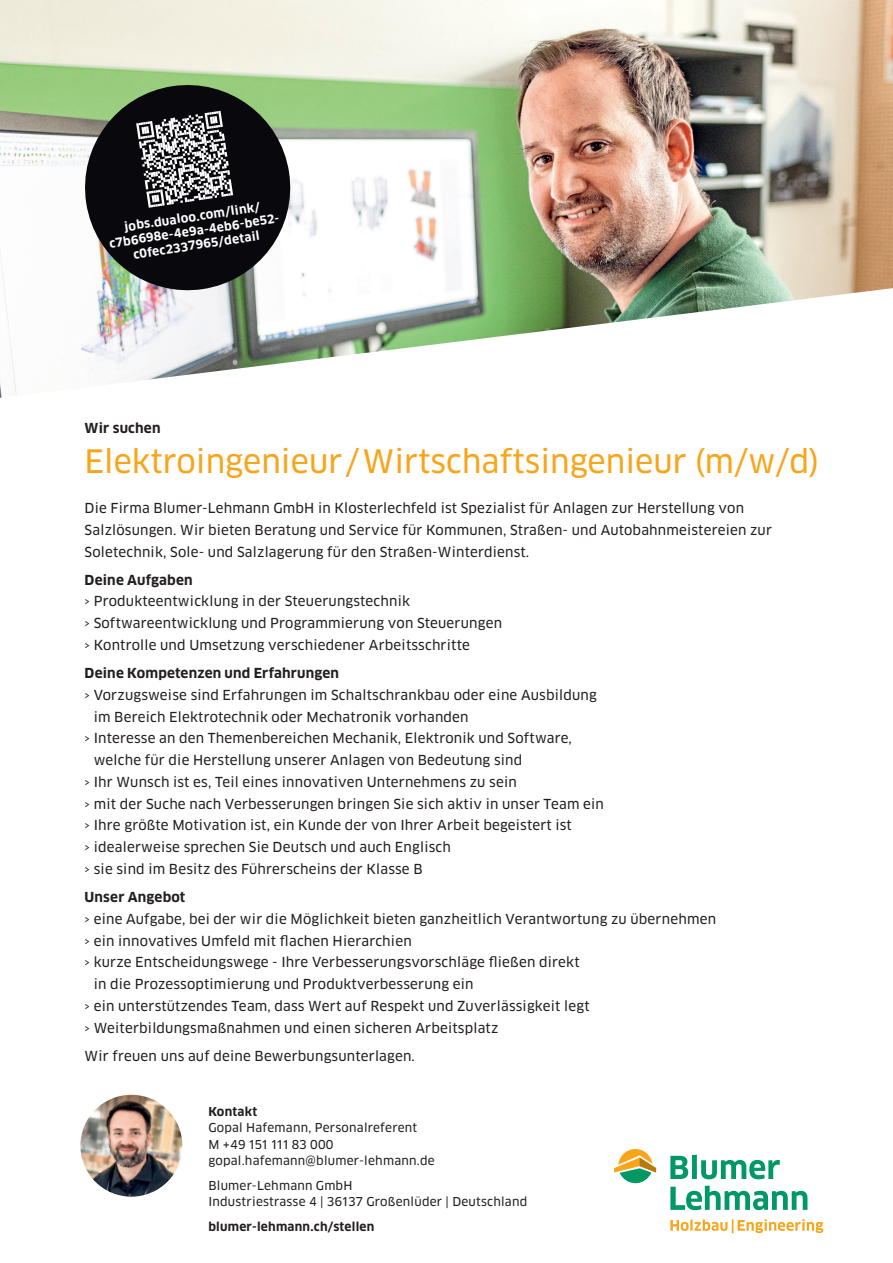
<style>
.page{position:relative;width:893px;height:1263px;background:#fff}
.page>*{position:absolute;margin:0;border:0;box-sizing:border-box;transform-origin:0 0}
.t1{font:31.5px "Clan OT News";color:#f9a51b}
.t2{font:13.5px/21.8px "Clan OT News";letter-spacing:.015em;color:#231f20}
.t3{font:700 13.5px "Clan OT";letter-spacing:.015em;color:#231f20}
.t4{font:12px/16.5px "Clan OT News";letter-spacing:.02em;color:#231f20}
.t5{font:700 12px/14.2px "Clan OT";color:#fff;text-align:center}
.t6{font:700 12px "Clan OT";letter-spacing:.02em;color:#231f20}
</style>
<div class="page">
<img style="left:0;top:0;width:893px;height:398px">
<svg style="left:614px;top:1149px;width:42px;height:34px"></svg>
<svg style="left:670px;top:1219px;width:153px;height:14px"></svg>
<svg style="left:670px;top:1156px;width:18px;height:23px"></svg>
<div style="left:692px;top:1155px;width:5px;height:24px;background:#009864"></div>
<svg style="left:701px;top:1160px;width:79px;height:19px"></svg>
<svg style="left:670px;top:1185px;width:137px;height:25px"></svg>
<img style="left:80px;top:1095px;width:102px;height:102px;border-radius:51px">
<svg style="left:78px;top:78px;width:219px;height:219px;fill:#08080d"></svg>
<svg style="left:136px;top:111px;width:97px;height:97px"></svg>
<p class="t5" style="left:106px;top:223px;width:173px;rotate:-9deg">jobs.dualoo.com/link/ c7b6698e-4e9a-4eb6-be52- c0fec2337965/detail</p>
<p class="t3" style="left:85px;top:420px;width:77px">Wir suchen</p>
<h1 class="t1" style="left:85px;top:443px;width:736px">Elektroingenieur/Wirtschaftsingenieur (m/w/d)</h1>
<p class="t2" style="left:85px;top:497px;width:689px">Die Firma Blumer-Lehmann GmbH in Klosterlechfeld ist Spezialist für Anlagen zur Herstellung von<br>Salzlösungen. Wir bieten Beratung und Service für Kommunen, Straßen- und Autobahnmeistereien zur<br>Soletechnik, Sole- und Salzlagerung für den Straßen-Winterdienst.</p>
<p class="t3" style="left:85px;top:572px;width:109px">Deine Aufgaben</p>
<p class="t2" style="left:85px;top:591px;width:419px">› Produkteentwicklung in der Steuerungstechnik<br>› Softwareentwicklung und Programmierung von Steuerungen › Kontrolle und Umsetzung verschiedener Arbeitsschritte</p>
<p class="t3" style="left:85px;top:665px;width:256px">Deine Kompetenzen und Erfahrungen</p>
<p class="t2" style="left:85px;top:684px;width:514px">› Vorzugsweise sind Erfahrungen im Schaltschrankbau oder eine Ausbildung</p>
<p class="t2" style="left:94px;top:706px;width:376px">im Bereich Elektrotechnik oder Mechatronik vorhanden</p>
<p class="t2" style="left:85px;top:727px;width:489px">› Interesse an den Themenbereichen Mechanik, Elektronik und Software,</p>
<p class="t2" style="left:94px;top:749px;width:430px">welche für die Herstellung unserer Anlagen von Bedeutung sind</p>
<p class="t2" style="left:85px;top:771px;width:434px">› Ihr Wunsch ist es, Teil eines innovativen Unternehmens zu sein</p>
<p class="t2" style="left:85px;top:793px;width:521px">› mit der Suche nach Verbesserungen bringen Sie sich aktiv in unser Team ein</p>
<p class="t2" style="left:85px;top:814px;width:489px">› Ihre größte Motivation ist, ein Kunde der von Ihrer Arbeit begeistert ist</p>
<p class="t2" style="left:85px;top:836px;width:368px">› idealerweise sprechen Sie Deutsch und auch Englisch</p>
<p class="t2" style="left:85px;top:858px;width:340px">› sie sind im Besitz des Führerscheins der Klasse B</p>
<p class="t3" style="left:85px;top:889px;width:102px">Unser Angebot</p>
<p class="t2" style="left:85px;top:908px;width:633px">› eine Aufgabe, bei der wir die Möglichkeit bieten ganzheitlich Verantwortung zu übernehmen</p>
<p class="t2" style="left:85px;top:930px;width:329px">› ein innovatives Umfeld mit flachen Hierarchien</p>
<p class="t2" style="left:85px;top:951px;width:496px">› kurze Entscheidungswege - Ihre Verbesserungsvorschläge fließen direkt</p>
<p class="t2" style="left:94px;top:973px;width:381px">in die Prozessoptimierung und Produktverbesserung ein</p>
<p class="t2" style="left:85px;top:995px;width:507px">› ein unterstützendes Team, dass Wert auf Respekt und Zuverlässigkeit legt</p>
<p class="t2" style="left:85px;top:1017px;width:415px">› Weiterbildungsmaßnahmen und einen sicheren Arbeitsplatz</p>
<p class="t2" style="left:85px;top:1045px;width:332px">Wir freuen uns auf deine Bewerbungsunterlagen.</p>
<p class="t6" style="left:208px;top:1104px;width:50px">Kontakt</p>
<p class="t4" style="left:208px;top:1119px;width:228px">Gopal Hafemann, Personalreferent<br>M +49 151 111 83 000 gopal.hafemann@blumer-lehmann.de</p>
<p class="t4" style="left:208px;top:1177px;width:320px">Blumer-Lehmann GmbH<br>Industriestrasse 4 | 36137 Großenlüder | Deutschland</p>
<p class="t6" style="left:208px;top:1220px;width:168px">blumer-lehmann.ch/stellen</p>
</div>
